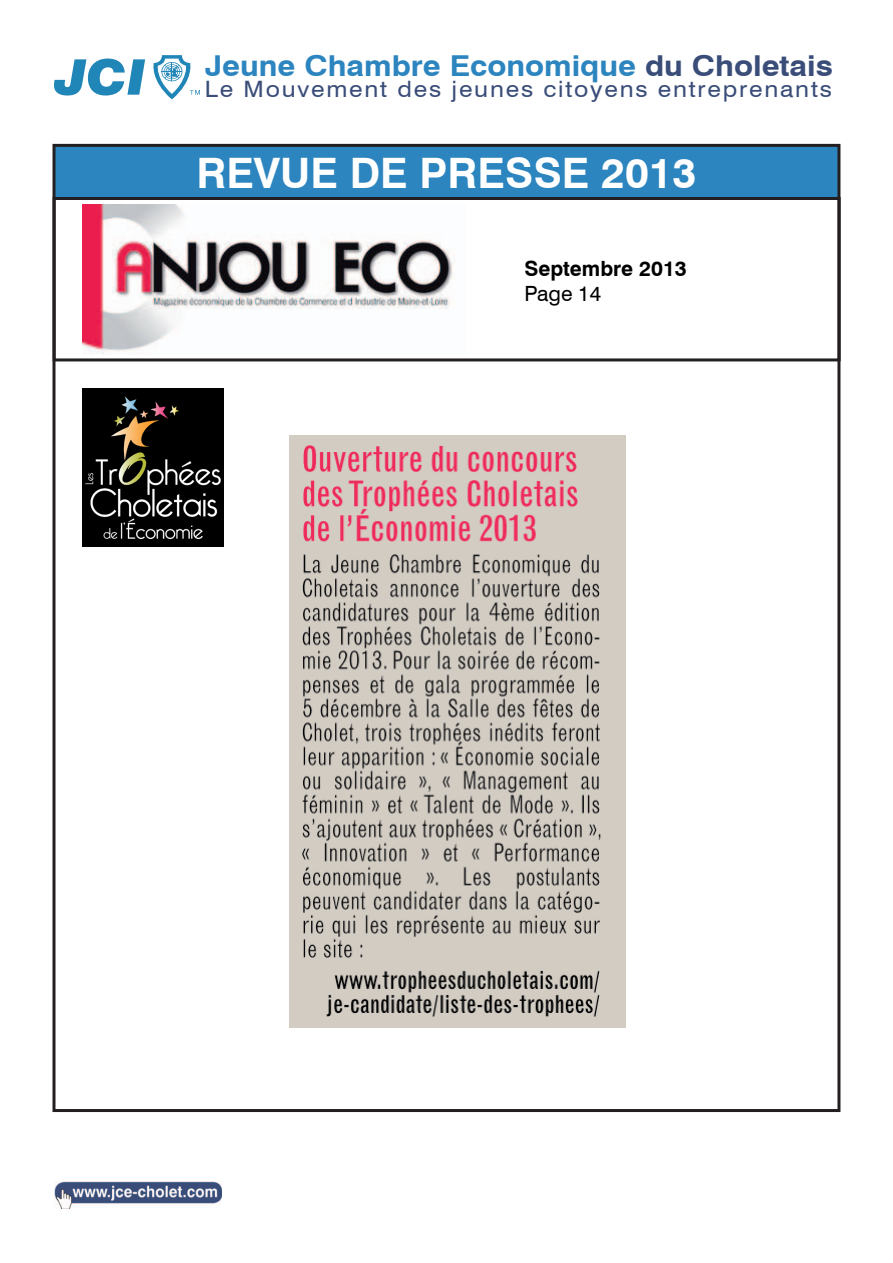
<style>
.page{position:relative;width:893px;height:1263px;background:#fff}
.page>*{position:absolute;margin:0;border:0;box-sizing:border-box;transform-origin:0 0}
.t1{font:700 42px "Swiss 721 BT";color:#fff}
.t2{font:700 28.8px "Swiss 721 BT";color:#2c85bf;scale:1.09 1}
.t3{font:22.65px "Swiss 721 BT";letter-spacing:.075em;color:#3a4d79;scale:1.09 1}
.t4{font:700 21px "Swiss 721 BT";color:#000}
.t5{font:21px "Swiss 721 BT";color:#000}
.s1{color:#3a4d79}
</style>
<div class="page">
<svg style="left:54px;top:55px;width:146px;height:44px"></svg>
<div style="left:55px;top:145px;width:783px;height:52px;background:#2c85bf"></div>
<img style="left:55px;top:1181px;width:167px;height:28px">
<div style="left:53px;top:197px;width:788px;height:164px;border:3px solid #231f20"></div>
<img style="left:289px;top:435px;width:337px;height:593px">
<img style="left:82px;top:205px;width:371px;height:149px">
<img style="left:82px;top:388px;width:141px;height:158px">
<p class="t2" style="left:205px;top:48px;width:578px">Jeune Chambre Economique <span class="s1">du Choletais</span></p>
<p class="t3" style="left:205px;top:75px;width:577px">Le Mouvement des jeunes citoyens entreprenants</p>
<h1 class="t1" style="left:197px;top:147px;width:501px">REVUE DE PRESSE 2013</h1>
<p class="t4" style="left:524px;top:256px;width:164px">Septembre 2013</p>
<p class="t5" style="left:524px;top:281px;width:78px">Page 14</p>
</div>
